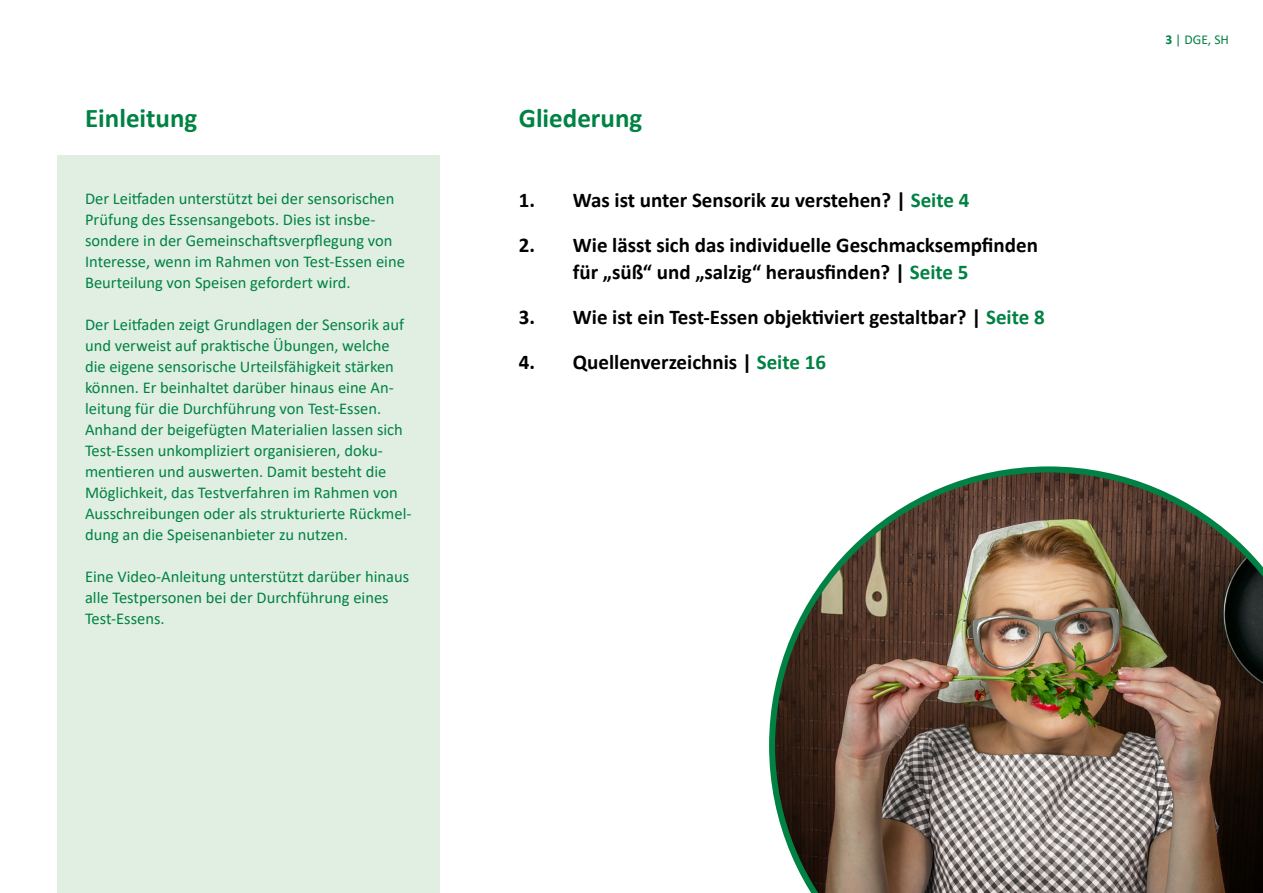
<style>
.page{position:relative;width:1263px;height:893px;background:#fff}
.page>*{position:absolute;margin:0;border:0;box-sizing:border-box;transform-origin:0 0}
.t1{font:700 27px "Calibri";color:#008244}
.t2{font:700 21px "Calibri";color:#000}
.t3{font:16.5px/21px "Calibri";color:#008244}
.t4{font:13.5px "Calibri";color:#008244}
.s1{color:#008244}
.s2{font-weight:700}
</style>
<div class="page">
<div style="left:57px;top:156px;width:383px;height:737px;background:#e1efe2"></div>
<img style="left:769px;top:466px;width:494px;height:427px">
<p class="t1" style="left:85px;top:98px;width:114px">Einleitung</p>
<p class="t3" style="left:85px;top:187px;width:321px">Der Leitfaden unterstützt bei der sensorischen Prüfung des Essensangebots. Dies ist insbe&shy;sondere in der Gemeinschaftsverpflegung von Interesse, wenn im Rahmen von Test-Essen eine Beurteilung von Speisen gefordert wird.</p>
<p class="t3" style="left:85px;top:313px;width:328px">Der Leitfaden zeigt Grundlagen der Sensorik auf und verweist auf praktische Übungen, welche die eigene sensorische Urteilsfähigkeit stärken können. Er beinhaltet darüber hinaus eine An&shy;leitung für die Durchführung von Test-Essen.<br>Anhand der beigefügten Materialien lassen sich Test-Essen unkompliziert organisieren, doku&shy;mentieren und auswerten. Damit besteht die Möglichkeit, das Testverfahren im Rahmen von Ausschreibungen oder als strukturierte Rückmel&shy;dung an die Speisenanbieter zu nutzen.</p>
<p class="t3" style="left:85px;top:565px;width:326px">Eine Video-Anleitung unterstützt darüber hinaus alle Testpersonen bei der Durchführung eines<br>Test-Essens.</p>
<p class="t1" style="left:519px;top:98px;width:125px">Gliederung</p>
<p class="t2" style="left:519px;top:185px;width:452px">1. Was ist unter Sensorik zu verstehen? | <span class="s1">Seite 4</span></p>
<p class="t2" style="left:519px;top:230px;width:521px">2. Wie lässt sich das individuelle Geschmacksempfinden</p>
<p class="t2" style="left:573px;top:257px;width:397px">für „süß“ und „salzig“ herausfinden? | <span class="s1">Seite 5</span></p>
<p class="t2" style="left:519px;top:302px;width:527px">3. Wie ist ein Test-Essen objektiviert gestaltbar? | <span class="s1">Seite 8</span></p>
<p class="t2" style="left:519px;top:347px;width:309px">4. Quellenverzeichnis | <span class="s1">Seite 16</span></p>
<p class="t4" style="left:1165px;top:30px;width:65px"><span class="s2">3</span> | DGE, SH</p>
</div>
